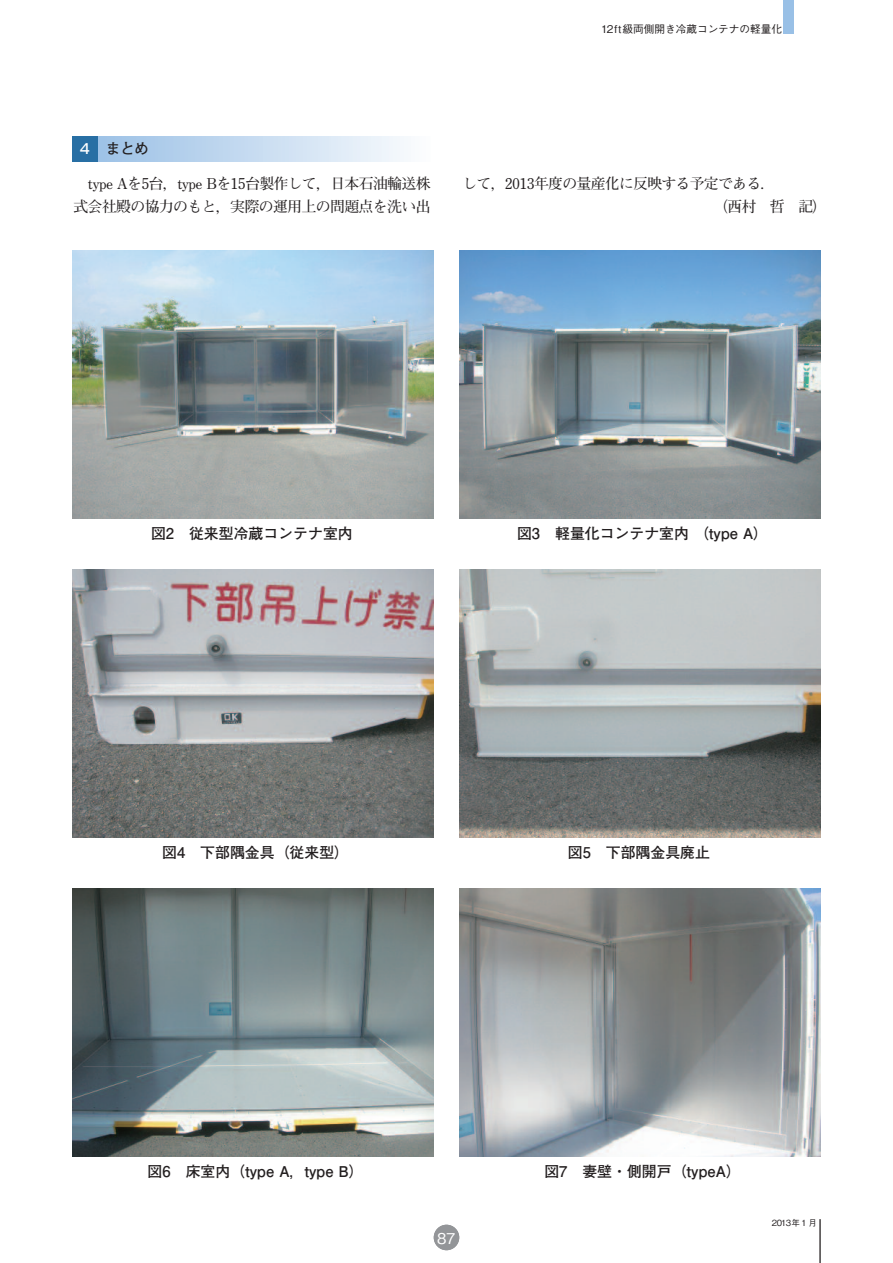
<style>
.page{position:relative;width:893px;height:1263px;background:#fff}
.page>*{position:absolute;margin:0;border:0;box-sizing:border-box;transform-origin:0 0}
.t1{font:700 14.85px "Futo Go B101 Pro";color:#231f20}
.t2{font:700 14.85px/23.4px "Futo Min A101 Pro";letter-spacing:-.045em;color:#231f20}
.t3{font:500 14.85px "Gothic BBB Pro";color:#fff}
.t4{font:500 10.65px "Gothic BBB Pro";color:#231f20}
.t5{font:500 8.55px "Gothic BBB Pro";letter-spacing:-.02em;color:#231f20}
.s1{color:#fff}
</style>
<div class="page">
<div style="left:434px;top:1225px;width:25px;height:25px;background:#939598;border-radius:50%"></div>
<div style="left:783px;top:0;width:11px;height:34px;background:#99c0e6"></div>
<hr style="left:819px;top:1219px;width:2px;height:44px;background:#231f20">
<img style="left:72px;top:251px;width:362px;height:268px">
<img style="left:459px;top:251px;width:362px;height:268px">
<img style="left:72px;top:570px;width:362px;height:268px">
<img style="left:459px;top:570px;width:362px;height:268px">
<img style="left:72px;top:889px;width:362px;height:268px">
<img style="left:459px;top:889px;width:362px;height:268px">
<div style="left:85px;top:136px;width:346px;height:26px;background:linear-gradient(to right,#97bee5,#fbfcfe)"></div>
<div style="left:72px;top:136px;width:26px;height:26px;background:#286fa4"></div>
<p class="t4" style="left:601px;top:20px;width:183px">12ft級両側開き冷蔵コンテナの軽量化</p>
<p class="t1" style="left:78px;top:137px;width:73px"><span class="s1">４</span> まとめ</p>
<p class="t2" style="left:73px;top:169px;width:359px;text-align:right">type Aを5台，type Bを15台製作して，日本石油輸送株式会社殿の協力のもと，実際の運用上の問題点を洗い出</p>
<p class="t2" style="left:713px;top:169px;width:116px;text-indent:-251px">して，2013年度の量産化に反映する予定である．<br>（西村 哲 記）</p>
<p class="t1" style="left:151px;top:521px;width:203px">図2 従来型冷蔵コンテナ室内</p>
<p class="t1" style="left:517px;top:521px;width:253px">図3 軽量化コンテナ室内（type A）</p>
<p class="t1" style="left:162px;top:840px;width:188px">図4 下部隅金具（従来型）</p>
<p class="t1" style="left:568px;top:840px;width:144px">図5 下部隅金具廃止</p>
<p class="t1" style="left:148px;top:1159px;width:218px">図6 床室内（type A，type B）</p>
<p class="t1" style="left:544px;top:1159px;width:198px">図7 妻壁・側開戸（typeA）</p>
<p class="t3" style="left:439px;top:1225px;width:18px">87</p>
<p class="t5" style="left:772px;top:1216px;width:47px">2013年１月</p>
</div>
